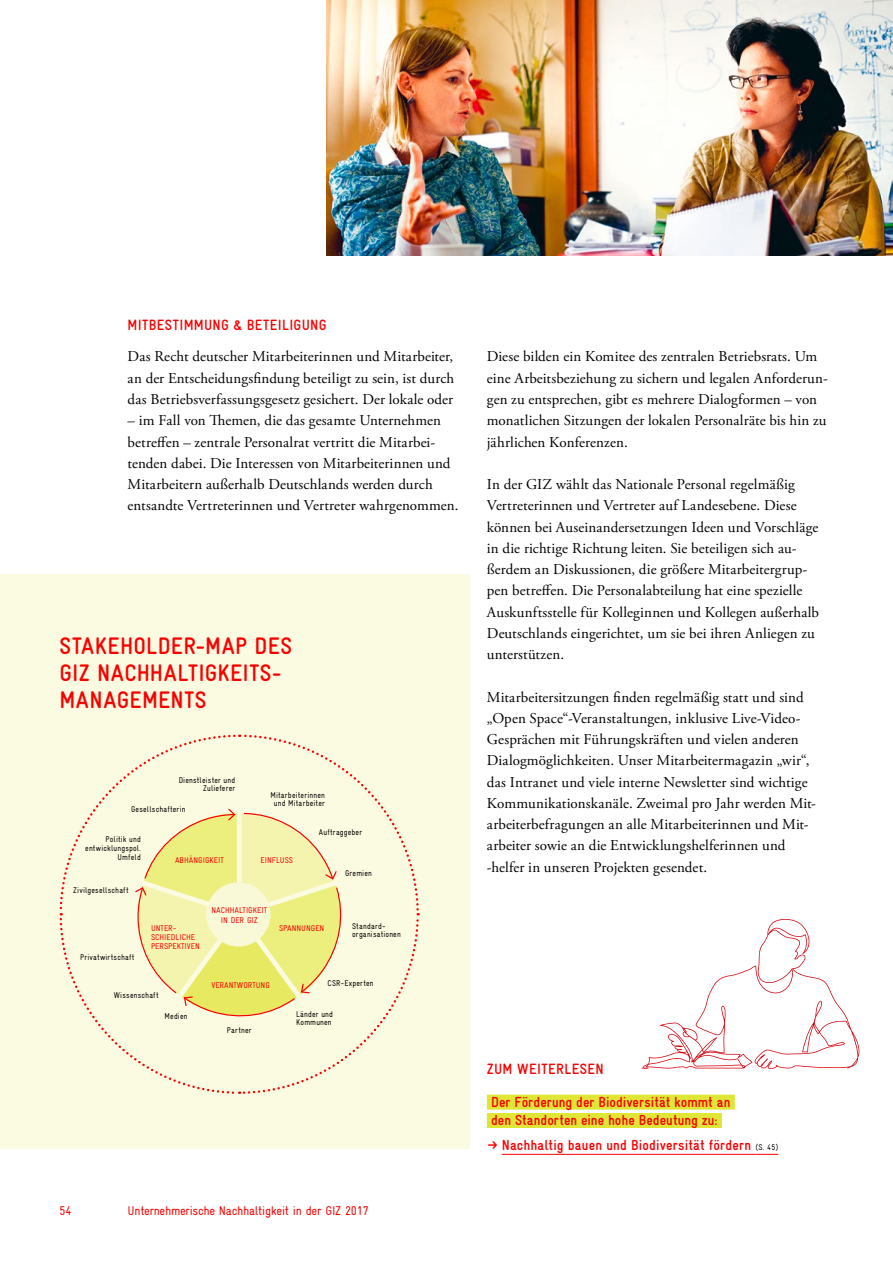
<style>
.page{position:relative;width:893px;height:1263px;background:#fff}
.page>*{position:absolute;margin:0;border:0;box-sizing:border-box;transform-origin:0 0}
.t1{font:700 condensed 24px/27px "Gravur";letter-spacing:.02em;color:#f80000}
.t2{font:15px/21.3px "Adobe Garamond Pro";letter-spacing:.005em;color:#000}
.t3{font:700 condensed 15px "Gravur";letter-spacing:.025em;color:#f80000}
.t4{font:700 condensed 14.7px/18.3px "Gravur";letter-spacing:.005em;color:#f80000}
.t5{font:condensed 12.75px "Gravur";letter-spacing:-.02em;color:#f80000}
.t6{font:condensed 8.4px/8.7px "Gravur";letter-spacing:.02em;color:#000;text-align:right;scale:.95 1}
.t7{font:condensed 8.4px/8.7px "Gravur";color:#f80000}
.s1{font-weight:400;font-size:8.25px;color:#000}
</style>
<div class="page">
<div style="left:487px;top:1094px;width:248px;height:15px;background:#e0e636"></div>
<div style="left:487px;top:1113px;width:235px;height:15px;background:#e0e636"></div>
<hr style="left:502px;top:1154px;width:253px;height:1px;background:#f80000">
<svg style="left:755px;top:1154px;width:23px;height:1px"></svg>
<img style="left:326px;top:0;width:567px;height:255px">
<svg style="left:641px;top:919px;width:218px;height:150px"></svg>
<div style="left:0;top:574px;width:470px;height:574px;background:#fbfbe1"></div>
<svg style="left:59px;top:734px;width:361px;height:360px"></svg>
<p class="t3" style="left:128px;top:316px;width:201px">MITBESTIMMUNG &amp; BETEILIGUNG</p>
<p class="t2" style="left:128px;top:347px;width:328px;text-align:justify">Das Recht deutscher Mitarbeiterinnen und Mitarbeiter, an der Entscheidungsfindung beteiligt zu sein, ist durch das Betriebsverfassungsgesetz gesichert. Der lokale oder</p>
<p class="t2" style="left:128px;top:410px;width:332px">– im Fall von Themen, die das gesamte Unternehmen betreffen – zentrale Personalrat vertritt die Mitarbei&shy;tenden dabei. Die Interessen von Mitarbeiterinnen und Mitarbeitern außerhalb Deutschlands werden durch entsandte Vertreterinnen und Vertreter wahrgenommen.</p>
<h1 class="t1" style="left:60px;top:633px;width:234px">STAKEHOLDER-MAP DES<br>GIZ NACHHALTIGKEITS-<br>MANAGEMENTS</h1>
<p class="t6" style="left:179px;top:775px;width:61px">Dienstleister und<br>Zulieferer</p>
<p class="t6" style="left:131px;top:805px;width:59px">Gesellschafterin</p>
<p class="t6" style="left:270px;top:790px;width:59px;text-align:center">Mitarbeiterinnen und Mitarbeiter</p>
<p class="t6" style="left:85px;top:835px;width:60px">Politik und entwicklungspol.<br>Umfeld</p>
<p class="t6" style="left:73px;top:886px;width:60px">Zivilgesellschaft</p>
<p class="t6" style="left:80px;top:953px;width:59px">Privatwirtschaft</p>
<p class="t7" style="left:175px;top:856px;width:50px">ABHÄNGIGKEIT</p>
<p class="t7" style="left:261px;top:856px;width:34px">EINFLUSS</p>
<p class="t6" style="left:319px;top:827px;width:47px">Auftraggeber</p>
<p class="t6" style="left:345px;top:869px;width:30px">Gremien</p>
<p class="t7" style="left:211px;top:905px;width:57px;line-height:10.2px;text-align:center">NACHHALTIGKEIT<br>IN DER GIZ</p>
<p class="t7" style="left:151px;top:924px;width:50px">UNTER-<br>SCHIEDLICHE<br>PERSPEKTIVEN</p>
<p class="t7" style="left:279px;top:924px;width:47px">SPANNUNGEN</p>
<p class="t6" style="left:352px;top:921px;width:53px;text-align:left">Standard&shy;organisationen</p>
<p class="t6" style="left:114px;top:990px;width:49px">Wissenschaft</p>
<p class="t6" style="left:165px;top:1012px;width:26px">Medien</p>
<p class="t7" style="left:211px;top:981px;width:60px">VERANTWORTUNG</p>
<p class="t6" style="left:227px;top:1026px;width:28px">Partner</p>
<p class="t6" style="left:328px;top:979px;width:50px">CSR-Experten</p>
<p class="t6" style="left:296px;top:1009px;width:40px;text-align:left">Länder und<br>Kommunen</p>
<p class="t5" style="left:60px;top:1204px;width:14px">54</p>
<p class="t5" style="left:128px;top:1204px;width:243px">Unternehmerische Nachhaltigkeit in der GIZ 2017</p>
<p class="t2" style="left:487px;top:347px;width:342px">Diese bilden ein Komitee des zentralen Betriebsrats. Um eine Arbeitsbeziehung zu sichern und legalen Anforderun&shy;gen zu entsprechen, gibt es mehrere Dialogformen – von monatlichen Sitzungen der lokalen Personalräte bis hin zu jährlichen Konferenzen.</p>
<p class="t2" style="left:487px;top:474px;width:334px">In der GIZ wählt das Nationale Personal regelmäßig Vertreterinnen und Vertreter auf Landesebene. Diese können bei Auseinandersetzungen Ideen und Vorschläge in die richtige Richtung leiten. Sie beteiligen sich au&shy;ßerdem an Diskussionen, die größere Mitarbeitergrup&shy;pen betreffen. Die Personalabteilung hat eine spezielle Auskunftsstelle für Kolleginnen und Kollegen außerhalb Deutschlands eingerichtet, um sie bei ihren Anliegen zu unterstützen.</p>
<p class="t2" style="left:487px;top:687px;width:331px">Mitarbeitersitzungen finden regelmäßig statt und sind „Open Space“-Veranstaltungen, inklusive Live-Video-Gesprächen mit Führungskräften und vielen anderen Dialogmöglichkeiten. Unser Mitarbeitermagazin „wir“, das Intranet und viele interne Newsletter sind wichtige Kommunikationskanäle. Zweimal pro Jahr werden Mit&shy;arbeiterbefragungen an alle Mitarbeiterinnen und Mit&shy;arbeiter sowie an die Entwicklungshelferinnen und -helfer in unseren Projekten gesendet.</p>
<p class="t3" style="left:487px;top:1060px;width:119px">ZUM WEITERLESEN</p>
<p class="t4" style="left:491px;top:1093px;width:241px">Der Förderung der Biodiversität kommt an den Standorten eine hohe Bedeutung zu:</p>
<p class="t4" style="left:502px;top:1136px;width:278px">Nachhaltig bauen und Biodiversität fördern <span class="s1">(S. 45)</span></p>
</div>
